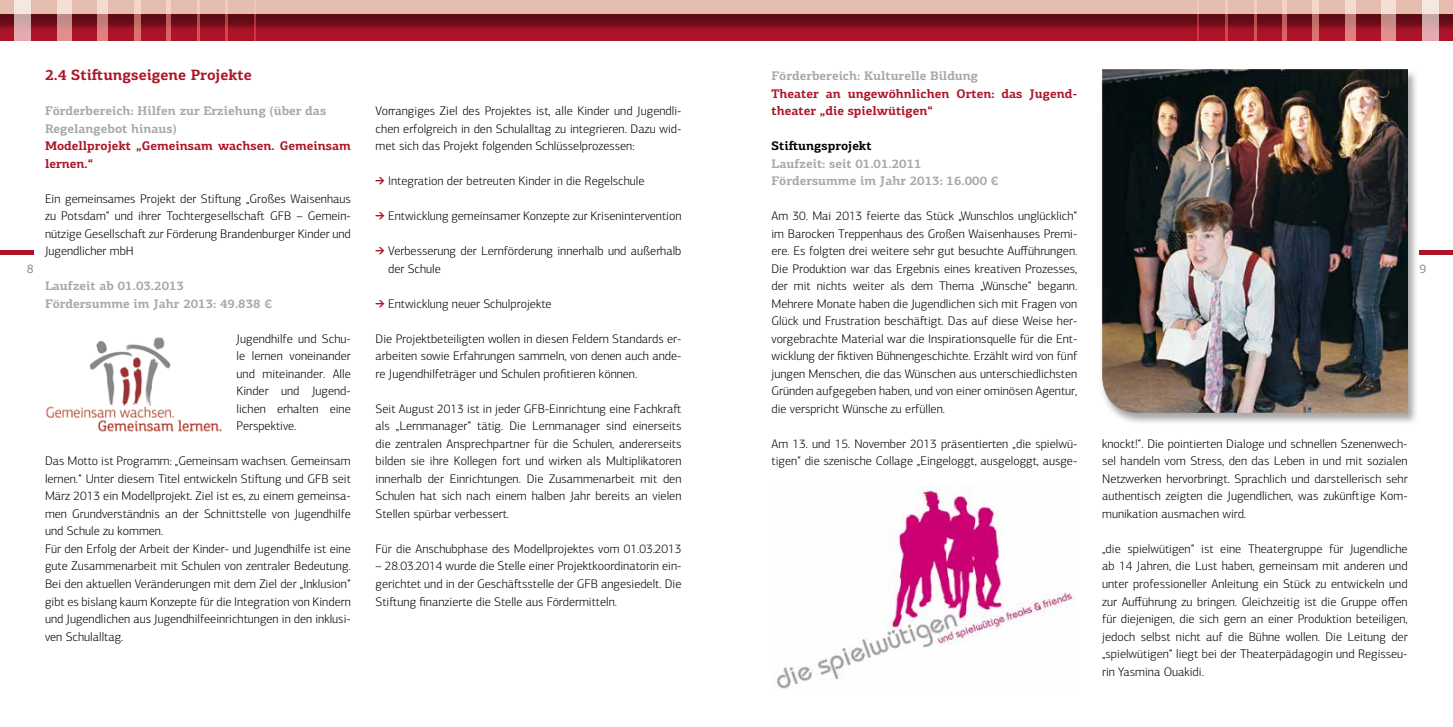
<style>
.page{position:relative;width:1453px;height:727px;background:#fff}
.page>*{position:absolute;margin:0;border:0;box-sizing:border-box;transform-origin:0 0}
.t1{font:700 15px "PF Centro Slab Pro";color:#ac1529}
.t2{font:300 12.5px/17.5px "PF Centro Sans Pro";color:#000;text-align:justify}
.t3{font:700 12.5px/17.5px "PF Centro Slab Pro";color:#a7a8aa}
.t4{font:700 12.5px/17.5px "PF Centro Slab Pro";color:#ac1529}
.t5{font:700 12.5px "PF Centro Slab Pro";color:#000}
.t6{font:12.5px "PF Centro Sans Pro";color:#87888a}
.s1{font-weight:400;color:#ac1529}
</style>
<div class="page">
<div style="left:0;top:250px;width:34px;height:5px;background:#ac1529"></div>
<div style="left:1419px;top:250px;width:34px;height:5px;background:#ac1529"></div>
<div style="left:0;top:0;width:1453px;height:41px;background:#ac1529"></div>
<div style="left:0;top:0;width:1453px;height:33px;background:#000;opacity:.45"></div>
<div style="left:0;top:0;width:1453px;height:13px;background:#e4bdaf"></div>
<svg style="left:14px;top:0;width:17px;height:41px"></svg>
<svg style="left:57px;top:0;width:15px;height:41px"></svg>
<svg style="left:98px;top:0;width:10px;height:41px"></svg>
<svg style="left:134px;top:0;width:6px;height:41px"></svg>
<svg style="left:166px;top:0;width:5px;height:41px"></svg>
<hr style="left:197px;top:0;width:2px;height:41px;background:#c26252">
<hr style="left:225px;top:0;width:3px;height:41px;background:#bb4c41">
<hr style="left:254px;top:0;width:1px;height:41px;background:#b33434">
<svg style="left:1422px;top:0;width:16px;height:41px"></svg>
<svg style="left:1381px;top:0;width:15px;height:41px"></svg>
<svg style="left:1345px;top:0;width:10px;height:41px"></svg>
<svg style="left:1313px;top:0;width:6px;height:41px"></svg>
<svg style="left:1282px;top:0;width:5px;height:41px"></svg>
<hr style="left:1253px;top:0;width:3px;height:41px;background:#c26252">
<hr style="left:1225px;top:0;width:2px;height:41px;background:#bb4c41">
<hr style="left:1198px;top:0;width:1px;height:41px;background:#b33434">
<img style="left:45px;top:337px;width:177px;height:95px">
<img style="left:777px;top:486px;width:297px;height:203px">
<div style="left:1099px;top:68px;width:319px;height:358px;background:#000;opacity:.35"></div>
<img style="left:1102px;top:69px;width:306px;height:343px">
<p class="t1" style="left:45px;top:65px;width:208px">2.4 Stiftungseigene Projekte</p>
<p class="t3" style="left:45px;top:102px;width:283px">Förderbereich: Hilfen zur Erziehung (über das<br>Regelangebot hinaus)</p>
<p class="t4" style="left:45px;top:137px;width:307px">Modellprojekt „Gemeinsam wachsen. Gemeinsam lernen.“</p>
<p class="t2" style="left:45px;top:190px;width:307px">Ein gemeinsames Projekt der Stiftung „Großes Waisenhaus zu Potsdam“ und ihrer Tochtergesellschaft GFB – Gemein&shy;nützige Gesellschaft zur Förderung Brandenburger Kinder und Jugendlicher mbH</p>
<p class="t3" style="left:45px;top:277px;width:228px">Laufzeit ab 01.03.2013<br>Fördersumme im Jahr 2013: 49.838 €</p>
<p class="t2" style="left:237px;top:330px;width:116px">Jugendhilfe und Schu&shy;le lernen voneinander und miteinander. Alle Kinder und Jugend&shy;lichen erhalten eine Perspektive.</p>
<p class="t2" style="left:45px;top:452px;width:307px;text-align:left">Das Motto ist Programm: „Gemeinsam wachsen. Gemeinsam lernen.“ Unter diesem Titel entwickeln Stiftung und GFB seit März 2013 ein Modellprojekt. Ziel ist es, zu einem gemeinsa&shy;men Grundverständnis an der Schnittstelle von Jugendhilfe und Schule zu kommen.<br>Für den Erfolg der Arbeit der Kinder- und Jugendhilfe ist eine gute Zusammenarbeit mit Schulen von zentraler Bedeutung.<br>Bei den aktuellen Veränderungen mit dem Ziel der „Inklusion“ gibt es bislang kaum Konzepte für die Integration von Kindern und Jugendlichen aus Jugendhilfeeinrichtungen in den inklusi&shy;ven Schulalltag.</p>
<p class="t3" style="left:771px;top:67px;width:208px">Förderbereich: Kulturelle Bildung</p>
<p class="t4" style="left:771px;top:84px;width:307px">Theater an ungewöhnlichen Orten: das Jugend&shy;theater „die spielwütigen“</p>
<p class="t5" style="left:771px;top:138px;width:102px">Stiftungsprojekt</p>
<p class="t3" style="left:771px;top:154px;width:228px">Laufzeit: seit 01.01.2011<br>Fördersumme im Jahr 2013: 16.000 €</p>
<p class="t2" style="left:771px;top:207px;width:307px">Am 30. Mai 2013 feierte das Stück „Wunschlos unglücklich“ im Barocken Treppenhaus des Großen Waisenhauses Premi&shy;ere. Es folgten drei weitere sehr gut besuchte Aufführungen.<br>Die Produktion war das Ergebnis eines kreativen Prozesses, der mit nichts weiter als dem Thema „Wünsche“ begann.<br>Mehrere Monate haben die Jugendlichen sich mit Fragen von Glück und Frustration beschäftigt. Das auf diese Weise her&shy;vorgebrachte Material war die Inspirationsquelle für die Ent&shy;wicklung der fiktiven Bühnengeschichte. Erzählt wird von fünf jungen Menschen, die das Wünschen aus unterschiedlichsten Gründen aufgegeben haben, und von einer ominösen Agentur, die verspricht Wünsche zu erfüllen.</p>
<p class="t2" style="left:771px;top:435px;width:307px">Am 13. und 15. November 2013 präsentierten „die spielwü&shy;tigen“ die szenische Collage „Eingeloggt, ausgeloggt, ausge-</p>
<p class="t2" style="left:376px;top:102px;width:307px">Vorrangiges Ziel des Projektes ist, alle Kinder und Jugendli&shy;chen erfolgreich in den Schulalltag zu integrieren. Dazu wid&shy;met sich das Projekt folgenden Schlüsselprozessen:</p>
<p class="t2" style="left:376px;top:172px;width:270px"><span class="s1">➔</span> Integration der betreuten Kinder in die Regelschule</p>
<p class="t2" style="left:376px;top:207px;width:307px"><span class="s1">➔</span> Entwicklung gemeinsamer Konzepte zur Krisenintervention</p>
<p class="t2" style="left:388px;top:242px;width:295px;text-indent:-12px"><span class="s1">➔</span> Verbesserung der Lernförderung innerhalb und außerhalb der Schule</p>
<p class="t2" style="left:376px;top:295px;width:177px"><span class="s1">➔</span> Entwicklung neuer Schulprojekte</p>
<p class="t2" style="left:376px;top:330px;width:307px">Die Projektbeteiligten wollen in diesen Feldern Standards er&shy;arbeiten sowie Erfahrungen sammeln, von denen auch ande&shy;re Jugendhilfeträger und Schulen profitieren können.</p>
<p class="t2" style="left:376px;top:400px;width:307px">Seit August 2013 ist in jeder GFB-Einrichtung eine Fachkraft als „Lernmanager“ tätig. Die Lernmanager sind einerseits die zentralen Ansprechpartner für die Schulen, andererseits bilden sie ihre Kollegen fort und wirken als Multiplikatoren innerhalb der Einrichtungen. Die Zusammenarbeit mit den Schulen hat sich nach einem halben Jahr bereits an vielen Stellen spürbar verbessert.</p>
<p class="t2" style="left:376px;top:540px;width:307px">Für die Anschubphase des Modellprojektes vom 01.03.2013</p>
<p class="t2" style="left:376px;top:557px;width:307px">– 28.03.2014 wurde die Stelle einer Projektkoordinatorin ein&shy;gerichtet und in der Geschäftsstelle der GFB angesiedelt. Die Stiftung finanzierte die Stelle aus Fördermitteln.</p>
<p class="t6" style="left:27px;top:261px;width:8px">8</p>
<p class="t6" style="left:1419px;top:261px;width:8px">9</p>
<p class="t2" style="left:1102px;top:435px;width:307px">knockt!“. Die pointierten Dialoge und schnellen Szenenwech&shy;sel handeln vom Stress, den das Leben in und mit sozialen Netzwerken hervorbringt. Sprachlich und darstellerisch sehr authentisch zeigten die Jugendlichen, was zukünftige Kom&shy;munikation ausmachen wird.</p>
<p class="t2" style="left:1102px;top:540px;width:307px">„die spielwütigen“ ist eine Theatergruppe für Jugendliche ab 14 Jahren, die Lust haben, gemeinsam mit anderen und unter professioneller Anleitung ein Stück zu entwickeln und zur Aufführung zu bringen. Gleichzeitig ist die Gruppe offen für diejenigen, die sich gern an einer Produktion beteiligen, jedoch selbst nicht auf die Bühne wollen. Die Leitung der „spielwütigen“ liegt bei der Theaterpädagogin und Regisseu&shy;rin Yasmina Ouakidi.</p>
</div>
